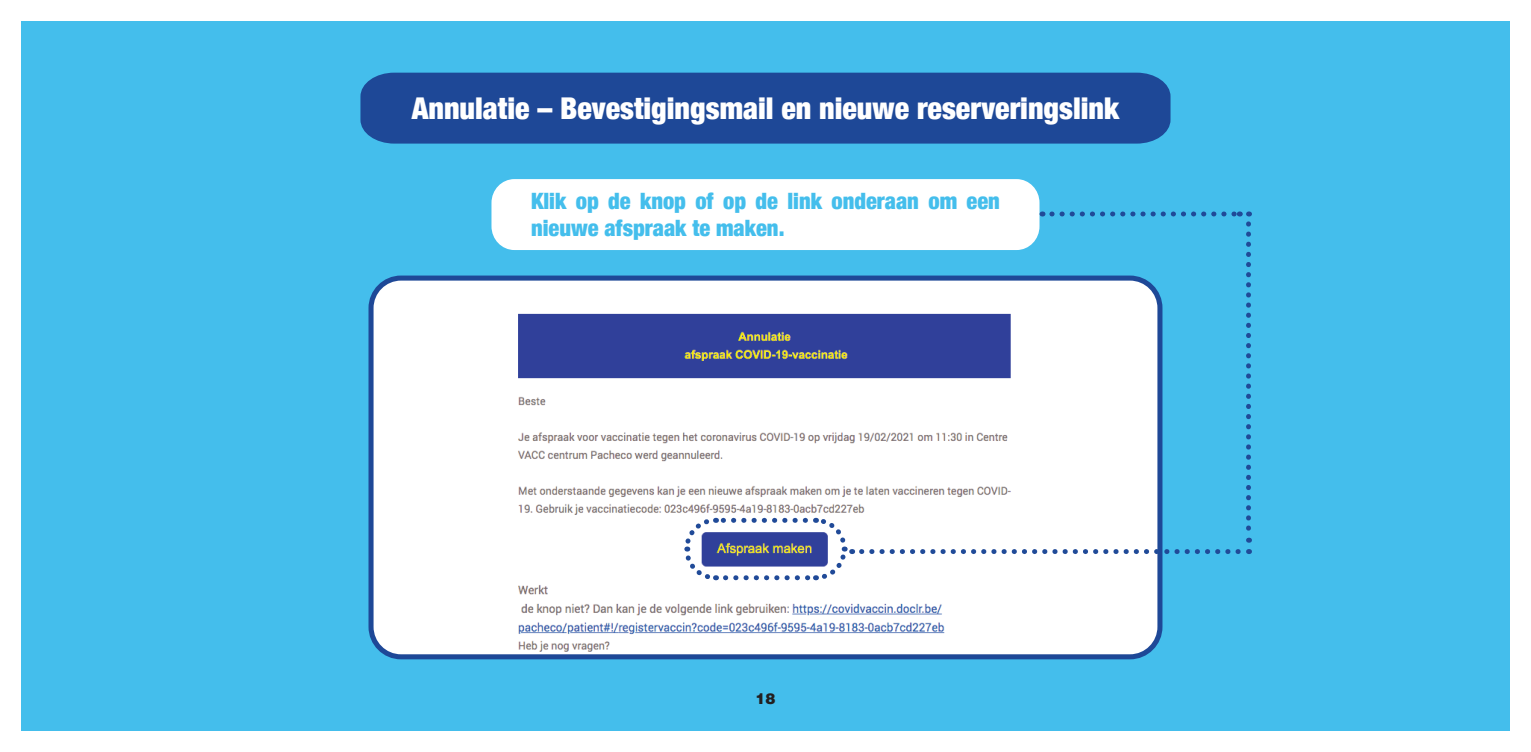
<style>
.page{position:relative;width:1531px;height:752px;background:#fff}
.page>*{position:absolute;margin:0;border:0;box-sizing:border-box;transform-origin:0 0}
.t1{font:900 condensed 30px "Helvetica Neue";color:#fff}
.t2{font:900 condensed 22.5px/27px "Helvetica Neue";color:#44beec}
.t3{font:900 15px "Helvetica";color:#231f20}
</style>
<div class="page">
<div style="left:21px;top:21px;width:1488px;height:709px;background:#44beec"></div>
<div style="left:360px;top:73px;width:810px;height:70px;background:#1e4897"></div>
<div style="left:491px;top:179px;width:548px;height:71px;background:#fff;border-radius:23px"></div>
<img style="left:374px;top:281px;width:782px;height:372px">
<div style="left:368px;top:275px;width:794px;height:384px;border:5px solid #1e4897;border-radius:30px"></div>
<svg style="left:1052px;top:211px;width:188px;height:5px"></svg>
<svg style="left:1246px;top:224px;width:5px;height:318px"></svg>
<svg style="left:681px;top:514px;width:172px;height:69px;background:#aab2cf"></svg>
<svg style="left:861px;top:548px;width:388px;height:5px;background:#97b7d9"></svg>
<p class="t1" style="left:412px;top:83px;width:709px">Annulatie – Bevestigingsmail en nieuwe reserveringslink</p>
<p class="t2" style="left:531px;top:186px;width:470px">Klik op de knop of op de link onderaan om een nieuwe afspraak te maken.</p>
<p class="t3" style="left:755px;top:688px;width:22px">18</p>
</div>
